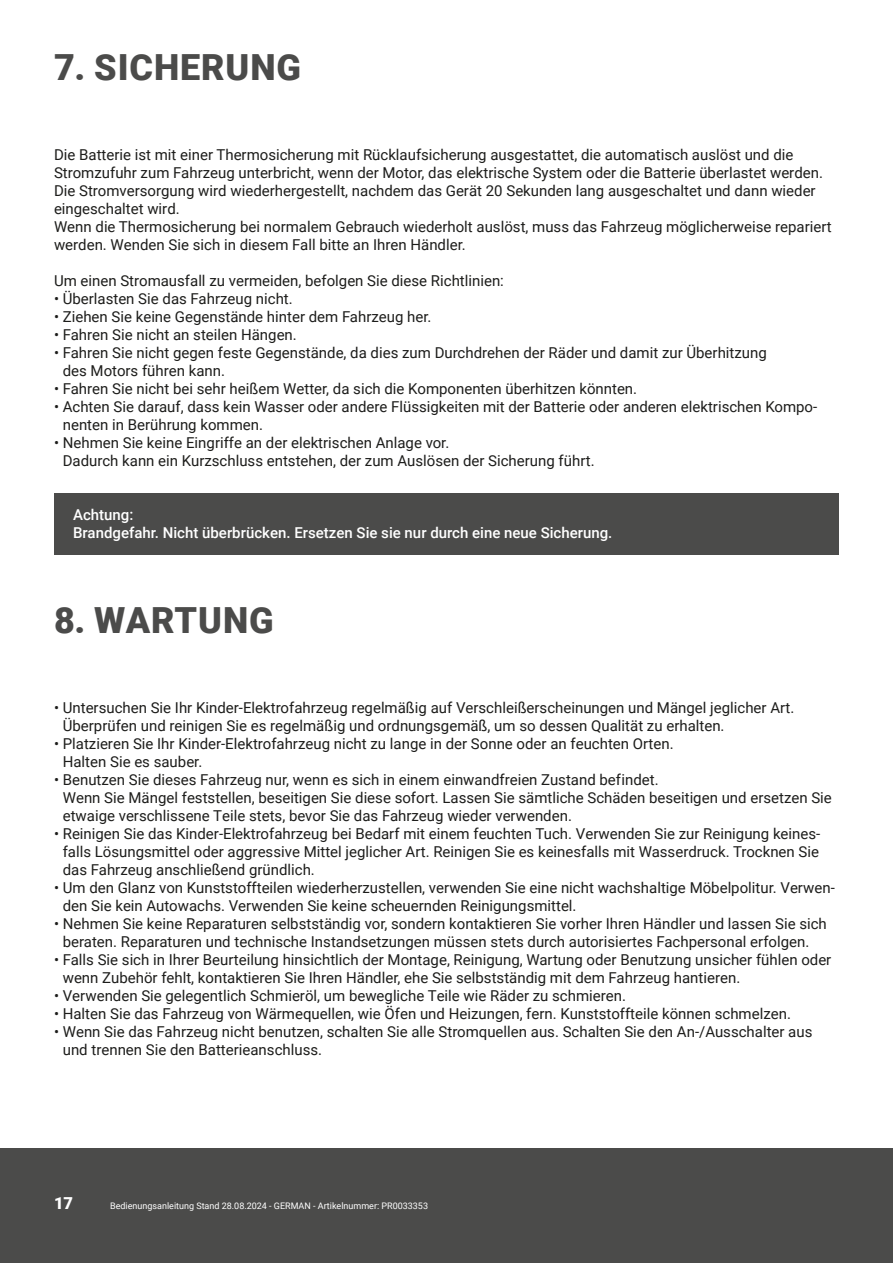
<style>
.page{position:relative;width:893px;height:1263px;background:#fff}
.page>*{position:absolute;margin:0;border:0;box-sizing:border-box;transform-origin:0 0}
.Große_Headline{font:900 36px "Roboto";letter-spacing:.025em;color:#4b4b4a}
.t1{font:900 16.5px "Roboto";color:#fff}
.Fließtext{font:15px/18px "Roboto";color:#1d1d1b}
.Auszeichnungen_weiß{font:500 15px "Roboto";color:#fff}
.t2{font:9px "Roboto";color:#fff}
</style>
<div class="page">
<div style="left:0;top:1148px;width:893px;height:115px;background:#4b4b4a"></div>
<div style="left:54px;top:493px;width:785px;height:62px;background:#4b4b4a"></div>
<p class="Große_Headline" style="left:54px;top:42px;width:249px">7. SICHERUNG</p>
<p class="Fließtext" style="left:54px;top:145px;width:779px">Die Batterie ist mit einer Thermosicherung mit Rücklaufsicherung ausgestattet, die automatisch auslöst und die Stromzufuhr zum Fahrzeug unterbricht, wenn der Motor, das elektrische System oder die Batterie überlastet werden.<br>Die Stromversorgung wird wiederhergestellt, nachdem das Gerät 20 Sekunden lang ausgeschaltet und dann wieder eingeschaltet wird.<br>Wenn die Thermosicherung bei normalem Gebrauch wiederholt auslöst, muss das Fahrzeug möglicherweise repariert werden. Wenden Sie sich in diesem Fall bitte an Ihren Händler.</p>
<p class="Fließtext" style="left:54px;top:271px;width:451px">Um einen Stromausfall zu vermeiden, befolgen Sie diese Richtlinien:</p>
<p class="Fließtext" style="left:54px;top:289px;width:240px">• Überlasten Sie das Fahrzeug nicht.</p>
<p class="Fließtext" style="left:54px;top:307px;width:379px">• Ziehen Sie keine Gegenstände hinter dem Fahrzeug her.</p>
<p class="Fließtext" style="left:54px;top:325px;width:244px">• Fahren Sie nicht an steilen Hängen.</p>
<p class="Fließtext" style="left:63px;top:343px;width:706px;text-indent:-9px">• Fahren Sie nicht gegen feste Gegenstände, da dies zum Durchdrehen der Räder und damit zur Überhitzung des Motors führen kann.</p>
<p class="Fließtext" style="left:54px;top:379px;width:585px">• Fahren Sie nicht bei sehr heißem Wetter, da sich die Komponenten überhitzen könnten.</p>
<p class="Fließtext" style="left:63px;top:397px;width:756px;text-indent:-9px">• Achten Sie darauf, dass kein Wasser oder andere Flüssigkeiten mit der Batterie oder anderen elektrischen Kompo&shy;nenten in Berührung kommen.</p>
<p class="Fließtext" style="left:63px;top:433px;width:533px;text-indent:-9px">• Nehmen Sie keine Eingriffe an der elektrischen Anlage vor.<br>Dadurch kann ein Kurzschluss entstehen, der zum Auslösen der Sicherung führt.</p>
<p class="Auszeichnungen_weiß" style="left:73px;top:504px;width:62px">Achtung:</p>
<p class="Auszeichnungen_weiß" style="left:73px;top:522px;width:541px">Brandgefahr. Nicht überbrücken. Ersetzen Sie sie nur durch eine neue Sicherung.</p>
<p class="Große_Headline" style="left:54px;top:595px;width:221px">8. WARTUNG</p>
<p class="Fließtext" style="left:63px;top:698px;width:733px;text-indent:-9px">• Untersuchen Sie Ihr Kinder-Elektrofahrzeug regelmäßig auf Verschleißerscheinungen und Mängel jeglicher Art.<br>Überprüfen und reinigen Sie es regelmäßig und ordnungsgemäß, um so dessen Qualität zu erhalten.</p>
<p class="Fließtext" style="left:63px;top:734px;width:612px;text-indent:-9px">• Platzieren Sie Ihr Kinder-Elektrofahrzeug nicht zu lange in der Sonne oder an feuchten Orten.<br>Halten Sie es sauber.</p>
<p class="Fließtext" style="left:63px;top:770px;width:771px;text-indent:-9px">• Benutzen Sie dieses Fahrzeug nur, wenn es sich in einem einwandfreien Zustand befindet.<br>Wenn Sie Mängel feststellen, beseitigen Sie diese sofort. Lassen Sie sämtliche Schäden beseitigen und ersetzen Sie etwaige verschlissene Teile stets, bevor Sie das Fahrzeug wieder verwenden.</p>
<p class="Fließtext" style="left:63px;top:824px;width:759px;text-align:justify;text-indent:-9px">• Reinigen Sie das Kinder-Elektrofahrzeug bei Bedarf mit einem feuchten Tuch. Verwenden Sie zur Reinigung keines&shy;falls Lösungsmittel oder aggressive Mittel jeglicher Art. Reinigen Sie es keinesfalls mit Wasserdruck. Trocknen Sie das Fahrzeug anschließend gründlich.</p>
<p class="Fließtext" style="left:63px;top:878px;width:773px;text-indent:-9px">• Um den Glanz von Kunststoffteilen wiederherzustellen, verwenden Sie eine nicht wachshaltige Möbelpolitur. Verwen&shy;den Sie kein Autowachs. Verwenden Sie keine scheuernden Reinigungsmittel.</p>
<p class="Fließtext" style="left:54px;top:914px;width:774px;text-align:center">• Nehmen Sie keine Reparaturen selbstständig vor, sondern kontaktieren Sie vorher Ihren Händler und lassen Sie sich beraten. Reparaturen und technische Instandsetzungen müssen stets durch autorisiertes Fachpersonal erfolgen.</p>
<p class="Fließtext" style="left:63px;top:950px;width:770px;text-indent:-9px">• Falls Sie sich in Ihrer Beurteilung hinsichtlich der Montage, Reinigung, Wartung oder Benutzung unsicher fühlen oder wenn Zubehör fehlt, kontaktieren Sie Ihren Händler, ehe Sie selbstständig mit dem Fahrzeug hantieren.</p>
<p class="Fließtext" style="left:54px;top:986px;width:573px">• Verwenden Sie gelegentlich Schmieröl, um bewegliche Teile wie Räder zu schmieren.</p>
<p class="Fließtext" style="left:54px;top:1004px;width:738px">• Halten Sie das Fahrzeug von Wärmequellen, wie Öfen und Heizungen, fern. Kunststoffteile können schmelzen.</p>
<p class="Fließtext" style="left:63px;top:1022px;width:751px;text-indent:-9px">• Wenn Sie das Fahrzeug nicht benutzen, schalten Sie alle Stromquellen aus. Schalten Sie den An-/Ausschalter aus und trennen Sie den Batterieanschluss.</p>
<p class="t1" style="left:54px;top:1192px;width:21px">17</p>
<p class="t2" style="left:110px;top:1200px;width:319px">Bedienungsanleitung Stand 28.08.2024 - GERMAN - Artikelnummer: PR0033353</p>
</div>
